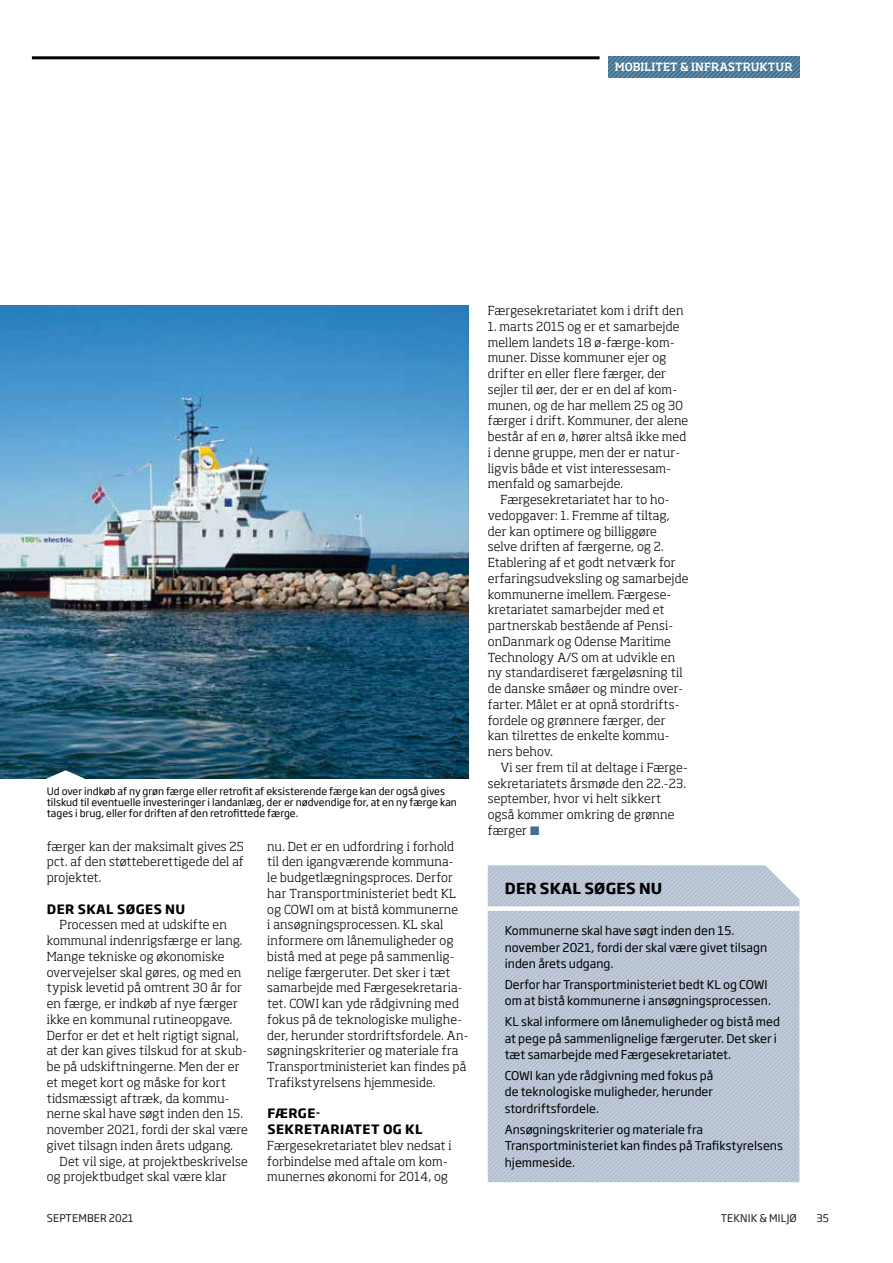
<style>
.page{position:relative;width:893px;height:1263px;background:#fff}
.page>*{position:absolute;margin:0;border:0;box-sizing:border-box;transform-origin:0 0}
.t1{font:700 15px "Soho Gothic Pro";letter-spacing:.015em;color:#000}
.t2{font:700 12.75px/15.8px "Soho Gothic Pro";letter-spacing:.035em;color:#000}
.t3{font:300 12.3px/15.8px "Soho Pro";letter-spacing:.015em;color:#000}
.t4{font:12px/16.5px "Soho Gothic Pro";color:#000}
.t5{font:500 11.25px "Soho Pro";letter-spacing:.015em;color:#fff}
.t6{font:10.5px "Soho Gothic Pro";letter-spacing:.015em;color:#1d1d1b}
.t7{font:10.2px/11.2px "Soho Gothic Pro";color:#000}
.s1{color:#3e7191}
</style>
<div class="page">
<img style="left:0;top:306px;width:469px;height:472px">
<svg style="left:608px;top:56px;width:191px;height:22px;background:#4f7e9b"></svg>
<hr style="left:32px;top:56px;width:568px;height:3px;background:#000">
<svg style="left:488px;top:865px;width:311px;height:317px;background:#bac5d4"></svg>
<div style="left:488px;top:906px;width:311px;height:5px;background:#fff"></div>
<svg style="left:47px;top:770px;width:37px;height:9px"></svg>
<p class="t5" style="left:615px;top:59px;width:180px">MOBILITET &amp; INFRASTRUKTUR</p>
<p class="t7" style="left:47px;top:785px;width:412px">Ud over indkøb af ny grøn færge eller retrofit af eksisterende færge kan der også gives tilskud til eventuelle investeringer i landanlæg, der er nødvendige for, at en ny færge kan tages i brug, eller for driften af den retrofittede færge.</p>
<p class="t3" style="left:47px;top:837px;width:199px;text-align:justify">færger kan der maksimalt gives 25 pct. af den støtteberettigede del af projektet.</p>
<p class="t2" style="left:47px;top:900px;width:140px">DER SKAL SØGES NU</p>
<p class="t3" style="left:47px;top:916px;width:203px;text-indent:13px">Processen med at udskifte en kommunal indenrigsfærge er lang.<br>Mange tekniske og økonomiske overvejelser skal gøres, og med en typisk levetid på omtrent 30 år for en færge, er indkøb af nye færger ikke en kommunal rutineopgave.<br>Derfor er det et helt rigtigt signal, at der kan gives tilskud for at skub&shy;be på udskiftningerne. Men der er et meget kort og måske for kort tidsmæssigt aftræk, da kommu&shy;nerne skal have søgt inden den 15. november 2021, fordi der skal være givet tilsagn inden årets udgang.</p>
<p class="t3" style="left:47px;top:1152px;width:202px;text-indent:13px">Det vil sige, at projektbeskrivelse og projektbudget skal være klar</p>
<p class="t3" style="left:267px;top:837px;width:203px">nu. Det er en udfordring i forhold til den igangværende kommuna-<br>le budgetlægningsproces. Derfor har Transportministeriet bedt KL og COWI om at bistå kommunerne<br>i ansøgningsprocessen. KL skal informere om lånemuligheder og bistå med at pege på sammenlig&shy;nelige færgeruter. Det sker i tæt samarbejde med Færgesekretaria&shy;tet. COWI kan yde rådgivning med fokus på de teknologiske mulighe&shy;der, herunder stordriftsfordele. An&shy;søgningskriterier og materiale fra Transportministeriet kan findes på Trafikstyrelsens hjemmeside.</p>
<p class="t2" style="left:267px;top:1105px;width:157px">FÆRGE-<br>SEKRETARIATET OG KL</p>
<p class="t3" style="left:267px;top:1136px;width:186px">Færgesekretariatet blev nedsat i forbindelse med aftale om kom&shy;munernes økonomi for 2014, og</p>
<p class="t3" style="left:488px;top:302px;width:197px">Færgesekretariatet kom i drift den</p>
<p class="t3" style="left:488px;top:317px;width:193px">1. marts 2015 og er et samarbejde</p>
<p class="t3" style="left:488px;top:333px;width:189px">mellem landets 18 ø-færge-kom-</p>
<p class="t3" style="left:488px;top:349px;width:180px">muner. Disse kommuner ejer og</p>
<p class="t3" style="left:488px;top:365px;width:180px">drifter en eller flere færger, der</p>
<p class="t3" style="left:488px;top:380px;width:191px">sejler til øer, der er en del af kom-</p>
<p class="t3" style="left:488px;top:396px;width:197px">munen, og de har mellem 25 og 30</p>
<p class="t3" style="left:488px;top:412px;width:202px">færger i drift. Kommuner, der alene</p>
<p class="t3" style="left:488px;top:428px;width:200px">består af en ø, hører altså ikke med</p>
<p class="t3" style="left:488px;top:443px;width:194px">i denne gruppe, men der er natur-</p>
<p class="t3" style="left:488px;top:459px;width:185px">ligvis både et vist interessesam-</p>
<p class="t3" style="left:488px;top:475px;width:137px">menfald og samarbejde.</p>
<p class="t3" style="left:501px;top:491px;width:170px">Færgesekretariatet har to ho-</p>
<p class="t3" style="left:488px;top:506px;width:183px">vedopgaver: 1. Fremme af tiltag,</p>
<p class="t3" style="left:488px;top:522px;width:171px">der kan optimere og billiggøre</p>
<p class="t3" style="left:488px;top:538px;width:177px">selve driften af færgerne, og 2.</p>
<p class="t3" style="left:488px;top:554px;width:189px">Etablering af et godt netværk for</p>
<p class="t3" style="left:488px;top:569px;width:202px">erfaringsudveksling og samarbejde</p>
<p class="t3" style="left:488px;top:585px;width:185px">kommunerne imellem. Færgese-</p>
<p class="t3" style="left:488px;top:601px;width:178px">kretariatet samarbejder med et</p>
<p class="t3" style="left:488px;top:617px;width:187px">partnerskab bestående af Pensi-</p>
<p class="t3" style="left:488px;top:632px;width:185px">onDanmark og Odense Maritime</p>
<p class="t3" style="left:488px;top:648px;width:189px">Technology A/S om at udvikle en</p>
<p class="t3" style="left:488px;top:664px;width:196px">ny standardiseret færgeløsning til</p>
<p class="t3" style="left:488px;top:680px;width:197px">de danske småøer og mindre over-</p>
<p class="t3" style="left:488px;top:695px;width:193px">farter. Målet er at opnå stordrifts-</p>
<p class="t3" style="left:488px;top:711px;width:179px">fordele og grønnere færger, der</p>
<p class="t3" style="left:488px;top:727px;width:183px">kan tilrettes de enkelte kommu-</p>
<p class="t3" style="left:488px;top:743px;width:67px">ners behov.</p>
<p class="t3" style="left:501px;top:758px;width:189px">Vi ser frem til at deltage i Færge-</p>
<p class="t3" style="left:488px;top:774px;width:199px">sekretariatets årsmøde den 22.-23.</p>
<p class="t3" style="left:488px;top:790px;width:175px">september, hvor vi helt sikkert</p>
<p class="t3" style="left:488px;top:806px;width:188px">også kommer omkring de grønne</p>
<p class="t3" style="left:488px;top:821px;width:53px">færger <span class="s1">■</span></p>
<p class="t1" style="left:505px;top:876px;width:159px">DER SKAL SØGES NU</p>
<p class="t4" style="left:505px;top:922px;width:264px">Kommunerne skal have søgt inden den 15. november 2021, fordi der skal være givet tilsagn inden årets udgang.</p>
<p class="t4" style="left:505px;top:975px;width:268px">Derfor har Transportministeriet bedt KL og COWI om at bistå kommunerne i ansøgningsprocessen.</p>
<p class="t4" style="left:505px;top:1013px;width:277px">KL skal informere om lånemuligheder og bistå med at pege på sammenlignelige færgeruter. Det sker i tæt samarbejde med Færgesekretariatet.</p>
<p class="t4" style="left:505px;top:1066px;width:210px;text-align:justify">COWI kan yde rådgivning med fokus på de teknologiske muligheder, herunder stordriftsfordele.</p>
<p class="t4" style="left:505px;top:1120px;width:280px">Ansøgningskriterier og materiale fra<br>Transportministeriet kan findes på Trafikstyrelsens hjemmeside.</p>
<p class="t6" style="left:47px;top:1210px;width:89px">SEPTEMBER 2021</p>
<p class="t6" style="left:721px;top:1210px;width:78px">TEKNIK &amp; MILJØ</p>
<p class="t6" style="left:817px;top:1210px;width:14px">35</p>
</div>
